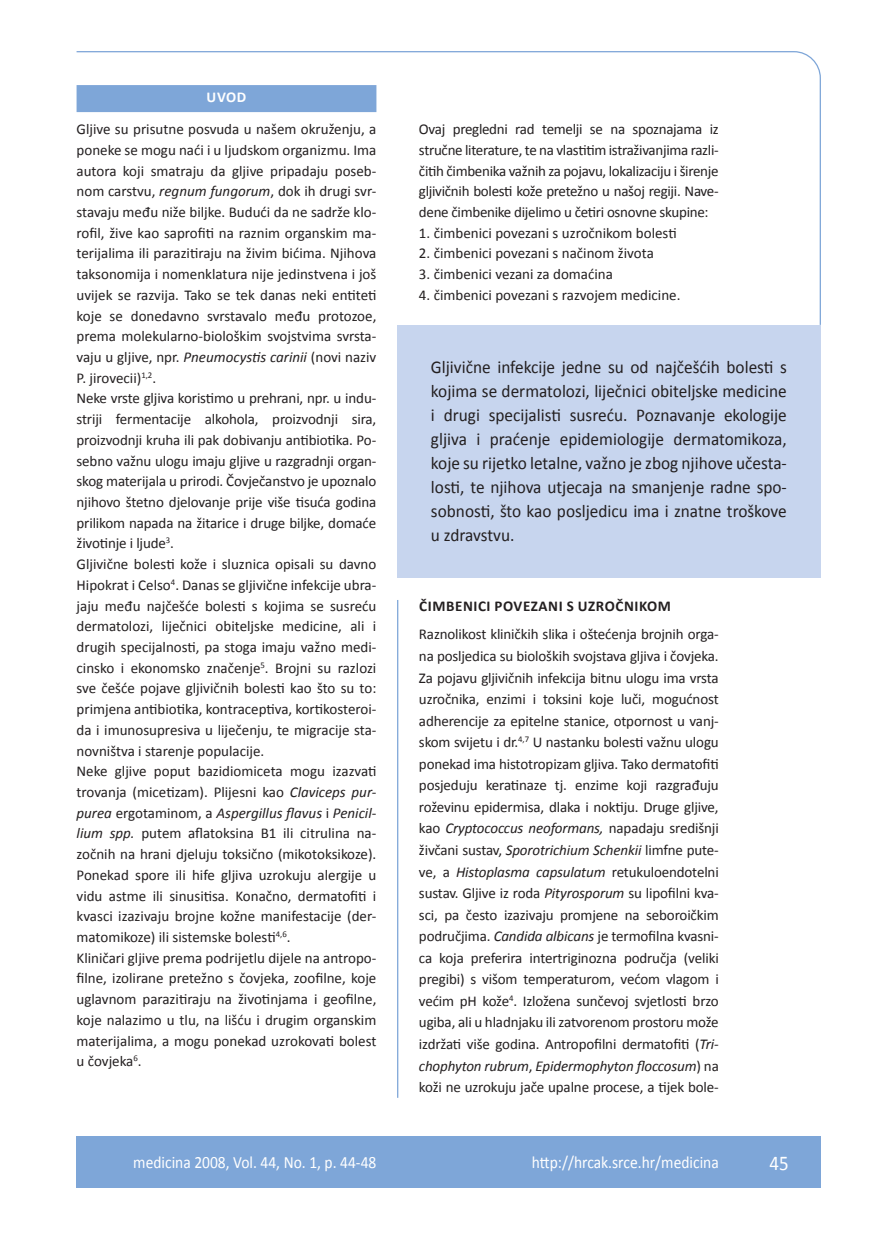
<style>
.page{position:relative;width:872px;height:1234px;background:#fff}
.page>*{position:absolute;margin:0;border:0;box-sizing:border-box;transform-origin:0 0}
.t1{font:21px "Calibri";color:#fff;scale:.9 1}
.t2{font:18px/24px "Calibri";color:#231f20;text-align:justify;scale:.96 1}
.t3{font:17.25px "Calibri";color:#fff;scale:.9 1}
.t4{font:15px/20.7px "Calibri";color:#231f20;text-align:justify}
.t5{font:700 15px "Calibri";letter-spacing:.04em;color:#231f20}
.t6{font:700 15px "Calibri";color:#fff}
.s1{font-style:italic}
</style>
<div class="page">
<div style="left:397px;top:325px;width:424px;height:252px;background:#c7d5ee"></div>
<svg style="left:76px;top:51px;width:745px;height:274px"></svg>
<hr style="left:397px;top:600px;width:1px;height:497px;background:#7ea6d8">
<div style="left:77px;top:1135px;width:744px;height:51px;background:#7ea6d8"></div>
<p class="t6" style="left:207px;top:88px;width:41px">UVOD</p>
<p class="t4" style="left:77px;top:118px;width:301px;text-align:left">Gljive su prisutne posvuda u našem okruženju, a poneke se mogu naći i u ljudskom organizmu. Ima autora koji smatraju da gljive pripadaju poseb&shy;nom carstvu, <span class="s1">regnum fungorum</span>, dok ih drugi svr&shy;stavaju među niže biljke. Budući da ne sadrže klo&shy;rofil, žive kao saprofiti na raznim organskim ma&shy;terijalima ili parazitiraju na živim bićima. Njihova taksonomija i nomenklatura nije jedinstvena i još uvijek se razvija. Tako se tek danas neki entiteti koje se donedavno svrstavalo među protozoe, prema molekularno-biološkim svojstvima svrsta&shy;vaju u gljive, npr. <span class="s1">Pneumocystis carinii</span> (novi naziv P. jirovecii)<sup>1,2</sup>.<br>Neke vrste gljiva koristimo u prehrani, npr. u indu&shy;striji fermentacije alkohola, proizvodnji sira, proizvodnji kruha ili pak dobivanju antibiotika. Po&shy;sebno važnu ulogu imaju gljive u razgradnji organ&shy;skog materijala u prirodi. Čovječanstvo je upoznalo njihovo štetno djelovanje prije više tisuća godina prilikom napada na žitarice i druge biljke, domaće životinje i ljude<sup>3</sup>.<br>Gljivične bolesti kože i sluznica opisali su davno Hipokrat i Celso<sup>4</sup>. Danas se gljivične infekcije ubra&shy;jaju među najčešće bolesti s kojima se susreću dermatolozi, liječnici obiteljske medicine, ali i drugih specijalnosti, pa stoga imaju važno medi&shy;cinsko i ekonomsko značenje<sup>5</sup>. Brojni su razlozi sve češće pojave gljivičnih bolesti kao što su to: primjena antibiotika, kontraceptiva, kortikosteroi&shy;da i imunosupresiva u liječenju, te migracije sta&shy;nov-ništva i starenje populacije.<br>Neke gljive poput bazidiomiceta mogu izazvati trovanja (micetizam). Plijesni kao <span class="s1">Claviceps pur&shy;purea</span> ergotaminom, a <span class="s1">Aspergillus flavus</span> i <span class="s1">Penicil&shy;lium spp.</span> putem aflatoksina B1 ili citrulina na&shy;zočnih na hrani djeluju toksično (mikotoksikoze).<br>Ponekad spore ili hife gljiva uzrokuju alergije u vidu astme ili sinusitisa. Konačno, dermatofiti i kvasci izazivaju brojne kožne manifestacije (der&shy;matomikoze) ili sistemske bolesti<sup>4,6</sup>.<br>Kliničari gljive prema podrijetlu dijele na antropo&shy;filne, izolirane pretežno s čovjeka, zoofilne, koje uglavnom parazitiraju na životinjama i geofilne, koje nalazimo u tlu, na lišću i drugim organskim materijalima, a mogu ponekad uzrokovati bolest u čovjeka<sup>6</sup>.</p>
<p class="t4" style="left:419px;top:118px;width:301px">Ovaj pregledni rad temelji se na spoznajama iz stručne literature, te na vlastitim istraživanjima razli&shy;čitih čimbenika važnih za pojavu, lokalizaciju i širenje gljivičnih bolesti kože pretežno u našoj regiji. Nave&shy;dene čimbenike dijelimo u četiri osnovne skupine:</p>
<p class="t4" style="left:419px;top:222px;width:259px">1. čimbenici povezani s uzročnikom bolesti</p>
<p class="t4" style="left:419px;top:242px;width:236px">2. čimbenici povezani s načinom života</p>
<p class="t4" style="left:419px;top:263px;width:195px">3. čimbenici vezani za domaćina</p>
<p class="t4" style="left:419px;top:284px;width:263px">4. čimbenici povezani s razvojem medicine.</p>
<p class="t2" style="left:431px;top:354px;width:372px">Gljivične infekcije jedne su od najčešćih bolesti s kojima se dermatolozi, liječnici obiteljske medicine i drugi specijalisti susreću. Poznavanje ekologije gljiva i praćenje epidemiologije dermatomikoza, koje su rijetko letalne, važno je zbog njihove učesta&shy;losti, te njihova utjecaja na smanjenje radne spo&shy;sobnosti, što kao posljedicu ima i znatne troškove u zdravstvu.</p>
<p class="t5" style="left:419px;top:596px;width:253px">ČIMBENICI POVEZANI S UZROČNIKOM</p>
<p class="t4" style="left:419px;top:622px;width:301px;line-height:21.6px">Raznolikost kliničkih slika i oštećenja brojnih orga&shy;na posljedica su bioloških svojstava gljiva i čovjeka.<br>Za pojavu gljivičnih infekcija bitnu ulogu ima vrsta uzročnika, enzimi i toksini koje luči, mogućnost adherencije za epitelne stanice, otpornost u vanj&shy;skom svijetu i dr.<sup>4,7</sup> U nastanku bolesti važnu ulogu ponekad ima histotropizam gljiva. Tako dermatofiti posjeduju keratinaze tj. enzime koji razgra-đuju roževinu epidermisa, dlaka i noktiju. Druge gljive, kao <span class="s1">Cryptococcus neoformans,</span> napadaju središnji živčani sustav, <span class="s1">Sporotrichium Schenkii</span> limfne pute&shy;ve, a <span class="s1">Histoplasma capsulatum</span> retukuloendotelni sustav. Gljive iz roda <span class="s1">Pityrosporum</span> su lipofilni kva&shy;sci, pa često izazivaju promjene na seboroičkim područjima. <span class="s1">Candida albicans</span> je termofilna kvasni&shy;ca koja preferira intertriginozna područja (veliki pregibi) s višom temperaturom, većom vlagom i većim pH kože<sup>4</sup>. Izložena sunčevoj svjetlosti brzo ugiba, ali u hladnjaku ili zatvorenom prostoru može izdržati više godina. Antropofilni dermatofiti (<span class="s1">Tri&shy;chophyton rubrum</span>, <span class="s1">Epidermophyton floccosum</span>) na koži ne uzrokuju jače upalne procese, a tijek bole-</p>
<p class="t3" style="left:133px;top:1151px;width:272px">medicina 2008, Vol. 44, No. 1, p. 44-48</p>
<p class="t3" style="left:532px;top:1151px;width:209px">http://hrcak.srce.hr/medicina</p>
<h1 class="t1" style="left:769px;top:1149px;width:23px">45</h1>
</div>
